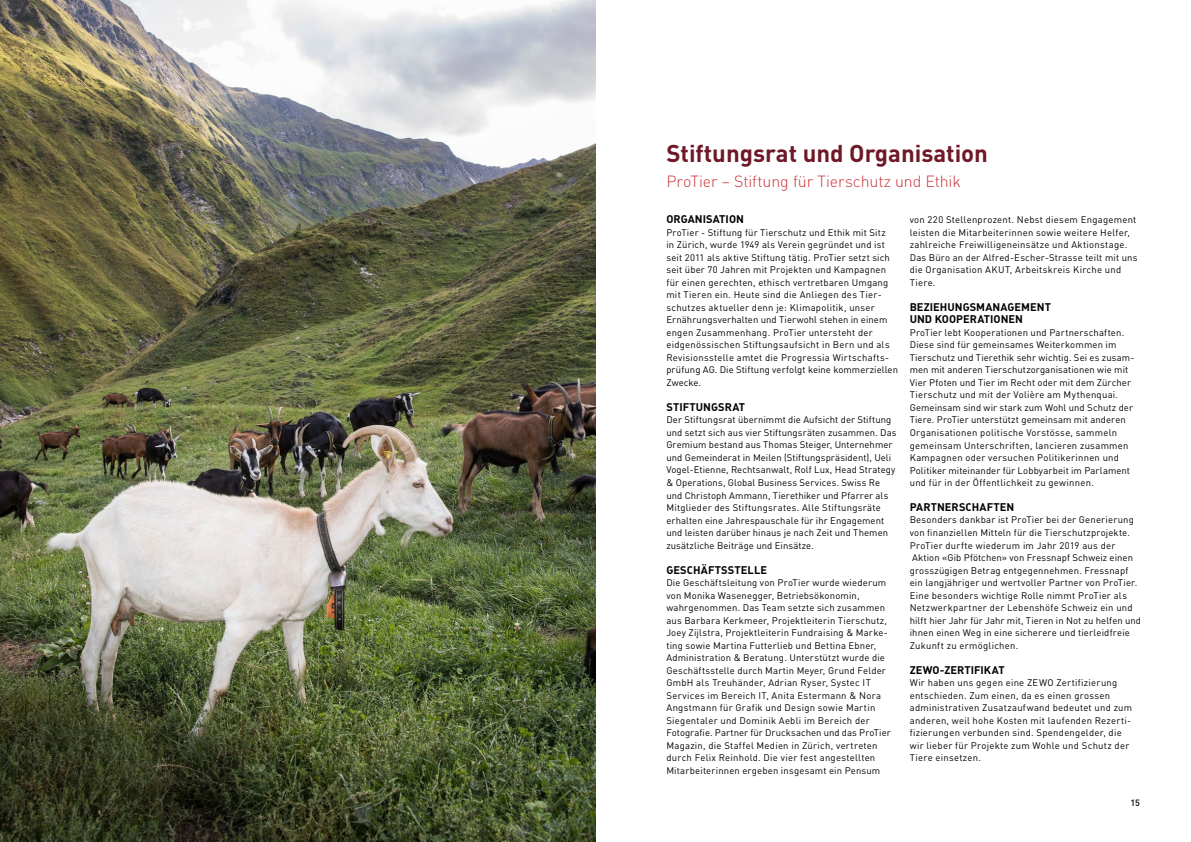
<style>
.page{position:relative;width:1191px;height:842px;background:#fff}
.page>*{position:absolute;margin:0;border:0;box-sizing:border-box;transform-origin:0 0}
.t1{font:700 24px "DIN";color:#6e1828}
.t2{font:300 16px "DIN";letter-spacing:-.01em;color:#cb3539}
.t3{font:700 11px/12.5px "DIN";letter-spacing:.005em;color:#000}
.t4{font:9.5px/12.5px "DIN";letter-spacing:.025em;color:#000}
.t5{font:500 9px "DIN";color:#000}
</style>
<div class="page">
<img style="left:0;top:0;width:595px;height:842px">
<h1 class="t1" style="left:666px;top:137px;width:323px">Stiftungsrat und Organisation</h1>
<h2 class="t2" style="left:666px;top:171px;width:296px">ProTier – Stiftung für Tierschutz und Ethik</h2>
<p class="t3" style="left:666px;top:213px;width:79px">ORGANISATION</p>
<p class="t4" style="left:666px;top:226px;width:233px">ProTier - Stiftung für Tierschutz und Ethik mit Sitz<br>in Zürich, wurde 1949 als Verein gegründet und ist seit 2011 als aktive Stiftung tätig. ProTier setzt sich seit über 70 Jahren mit Projekten und Kampagnen für einen gerechten, ethisch vertretbaren Umgang mit Tieren ein. Heute sind die Anliegen des Tier&shy;schutzes aktueller denn je: Klimapolitik, unser Ernährungsverhalten und Tierwohl stehen in einem engen Zusammenhang. ProTier untersteht der eidgenössischen Stiftungsaufsicht in Bern und als Revisionsstelle amtet die Progressia Wirtschafts&shy;prüfung AG. Die Stiftung verfolgt keine kommerziellen Zwecke.</p>
<p class="t3" style="left:666px;top:400px;width:80px">STIFTUNGSRAT</p>
<p class="t4" style="left:666px;top:414px;width:232px">Der Stiftungsrat übernimmt die Aufsicht der Stiftung und setzt sich aus vier Stiftungsräten zusammen. Das Gremium bestand aus Thomas Steiger, Unternehmer und Gemeinderat in Meilen (Stiftungspräsident), Ueli Vogel-Etienne, Rechtsanwalt, Rolf Lux, Head Strategy &amp; Operations, Global Business Services. Swiss Re und Christoph Ammann, Tierethiker und Pfarrer als Mitglieder des Stiftungsrates. Alle Stiftungsräte erhalten eine Jahrespauschale für ihr Engagement und leisten darüber hinaus je nach Zeit und Themen zusätzliche Beiträge und Einsätze.</p>
<p class="t3" style="left:666px;top:563px;width:102px">GESCHÄFTSSTELLE</p>
<p class="t4" style="left:666px;top:576px;width:226px">Die Geschäftsleitung von ProTier wurde wiederum von Monika Wasenegger, Betriebsökonomin, wahrgenommen. Das Team setzte sich zusammen aus Barbara Kerkmeer, Projektleiterin Tierschutz, Joey Zijlstra, Projektleiterin Fundraising &amp; Marke&shy;ting sowie Martina Futterlieb und Bettina Ebner, Administration &amp; Beratung. Unterstützt wurde die Geschäftsstelle durch Martin Meyer, Grund Felder GmbH als Treuhänder, Adrian Ryser, Systec IT Services im Bereich IT, Anita Estermann &amp; Nora Angstmann für Grafik und Design sowie Martin Siegentaler und Dominik Aebli im Bereich der Fotografie. Partner für Drucksachen und das ProTier Magazin, die Staffel Medien in Zürich, vertreten durch Felix Reinhold. Die vier fest angestellten Mitarbeiterinnen ergeben insgesamt ein Pensum</p>
<p class="t4" style="left:909px;top:214px;width:229px">von 220 Stellenprozent. Nebst diesem Engagement leisten die Mitarbeiterinnen sowie weitere Helfer, zahlreiche Freiwilligeneinsätze und Aktionstage.<br>Das Büro an der Alfred-Escher-Strasse teilt mit uns die Organisation AKUT, Arbeitskreis Kirche und Tiere.</p>
<p class="t3" style="left:909px;top:300px;width:143px">BEZIEHUNGSMANAGEMENT<br>UND KOOPERATIONEN</p>
<p class="t4" style="left:909px;top:326px;width:226px">ProTier lebt Kooperationen und Partnerschaften.<br>Diese sind für gemeinsames Weiterkommen im Tierschutz und Tierethik sehr wichtig. Sei es zusam&shy;men mit anderen Tierschutzorganisationen wie mit Vier Pfoten und Tier im Recht oder mit dem Zürcher Tierschutz und mit der Volière am Mythenquai.<br>Gemeinsam sind wir stark zum Wohl und Schutz der Tiere. ProTier unterstützt gemeinsam mit anderen Organisationen politische Vorstösse, sammeln gemeinsam Unterschriften, lancieren zusammen Kampagnen oder versuchen Politikerinnen und Politiker miteinander für Lobbyarbeit im Parlament und für in der Öffentlichkeit zu gewinnen.</p>
<p class="t3" style="left:909px;top:500px;width:106px">PARTNERSCHAFTEN</p>
<p class="t4" style="left:909px;top:514px;width:233px">Besonders dankbar ist ProTier bei der Generierung von finanziellen Mitteln für die Tierschutzprojekte.<br>ProTier durfte wiederum im Jahr 2019 aus der Aktion «Gib Pfötchen» von Fressnapf Schweiz einen grosszügigen Betrag entgegennehmen. Fressnapf ein langjähriger und wertvoller Partner von ProTier.<br>Eine besonders wichtige Rolle nimmt ProTier als Netzwerkpartner der Lebenshöfe Schweiz ein und hilft hier Jahr für Jahr mit, Tieren in Not zu helfen und ihnen einen Weg in eine sicherere und tierleidfreie Zukunft zu ermöglichen.</p>
<p class="t3" style="left:909px;top:663px;width:96px">ZEWO-ZERTIFIKAT</p>
<p class="t4" style="left:909px;top:676px;width:224px">Wir haben uns gegen eine ZEWO Zertifizierung entschieden. Zum einen, da es einen grossen administrativen Zusatzaufwand bedeutet und zum anderen, weil hohe Kosten mit laufenden Rezerti&shy;fizierungen verbunden sind. Spendengelder, die wir lieber für Projekte zum Wohle und Schutz der Tiere einsetzen.</p>
<p class="t5" style="left:1130px;top:797px;width:11px">15</p>
</div>
